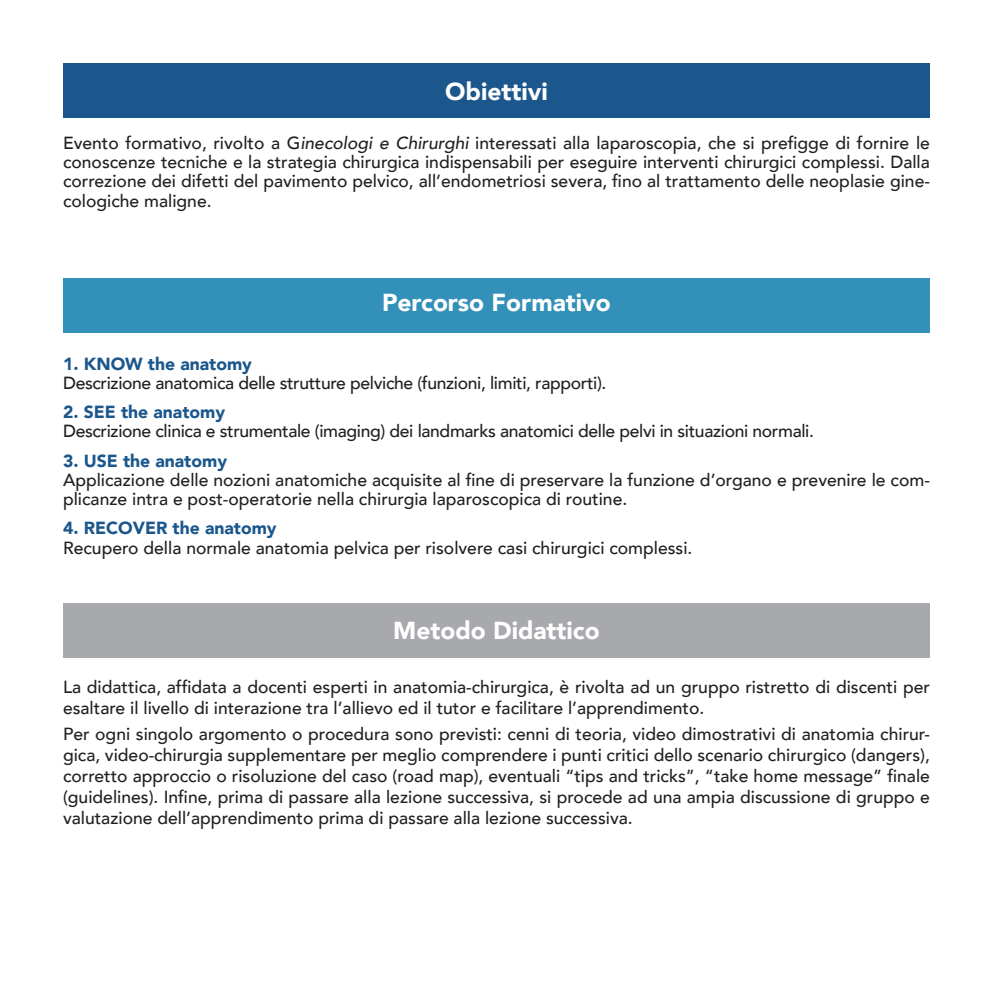
<style>
.page{position:relative;width:993px;height:993px;background:#fff}
.page>*{position:absolute;margin:0;border:0;box-sizing:border-box;transform-origin:0 0}
.t1{font:900 24.5px "Avenir";color:#fff}
.t2{font:500 17.5px/21px "Avenir";color:#231f20}
.t3{font:500 17.5px "Avenir";letter-spacing:-.02em;color:#231f20}
.t4{font:900 17.5px "Avenir";color:#1b578d}
.s1{font-style:italic}
</style>
<div class="page">
<div style="left:63px;top:63px;width:866px;height:55px;background:#1b578d"></div>
<div style="left:63px;top:277px;width:866px;height:55px;background:#3390b9"></div>
<div style="left:63px;top:603px;width:866px;height:55px;background:#a8a9ad"></div>
<p class="t1" style="left:445px;top:71px;width:104px">Obiettivi</p>
<p class="t2" style="left:63px;top:132px;width:868px;line-height:19.2px;text-align:justify">Evento formativo, rivolto a G<span class="s1">inecologi e Chirurghi</span> interessati alla laparoscopia, che si prefigge di fornire le conoscenze tecniche e la strategia chirurgica indispensabili per eseguire interventi chirurgici complessi. Dalla correzione dei difetti del pavimento pelvico, all’endometriosi severa, fino al trattamento delle neoplasie gine&shy;cologiche maligne.</p>
<p class="t1" style="left:382px;top:281px;width:230px">Percorso Formativo</p>
<p class="t4" style="left:63px;top:348px;width:190px">1. KNOW the anatomy</p>
<p class="t3" style="left:63px;top:367px;width:544px">Descrizione anatomica delle strutture pelviche (funzioni, limiti, rapporti).</p>
<p class="t4" style="left:63px;top:397px;width:163px">2. SEE the anatomy</p>
<p class="t3" style="left:63px;top:416px;width:752px">Descrizione clinica e strumentale (imaging) dei landmarks anatomici delle pelvi in situazioni normali.</p>
<p class="t4" style="left:63px;top:445px;width:165px">3. USE the anatomy</p>
<p class="t2" style="left:63px;top:469px;width:868px;line-height:19.2px">Applicazione delle nozioni anatomiche acquisite al fine di preservare la funzione d’organo e prevenire le com&shy;plicanze intra e post-operatorie nella chirurgia laparoscopica di routine.</p>
<p class="t4" style="left:63px;top:513px;width:215px">4. RECOVER the anatomy</p>
<p class="t2" style="left:63px;top:536px;width:630px">Recupero della normale anatomia pelvica per risolvere casi chirurgici complessi.</p>
<p class="t1" style="left:393px;top:609px;width:208px">Metodo Didattico</p>
<p class="t2" style="left:63px;top:675px;width:868px">La didattica, affidata a docenti esperti in anatomia-chirurgica, è rivolta ad un gruppo ristretto di discenti per esaltare il livello di interazione tra l’allievo ed il tutor e facilitare l’apprendimento.</p>
<p class="t2" style="left:63px;top:722px;width:868px;text-align:justify">Per ogni singolo argomento o procedura sono previsti: cenni di teoria, video dimostrativi di anatomia chirur&shy;gica, video-chirurgia supplementare per meglio comprendere i punti critici dello scenario chirurgico (dangers), corretto approccio o risoluzione del caso (road map), eventuali “tips and tricks”, “take home message” finale (guidelines). Infine, prima di passare alla lezione successiva, si procede ad una ampia discussione di gruppo e valutazione dell’apprendimento prima di passare alla lezione successiva.</p>
</div>
